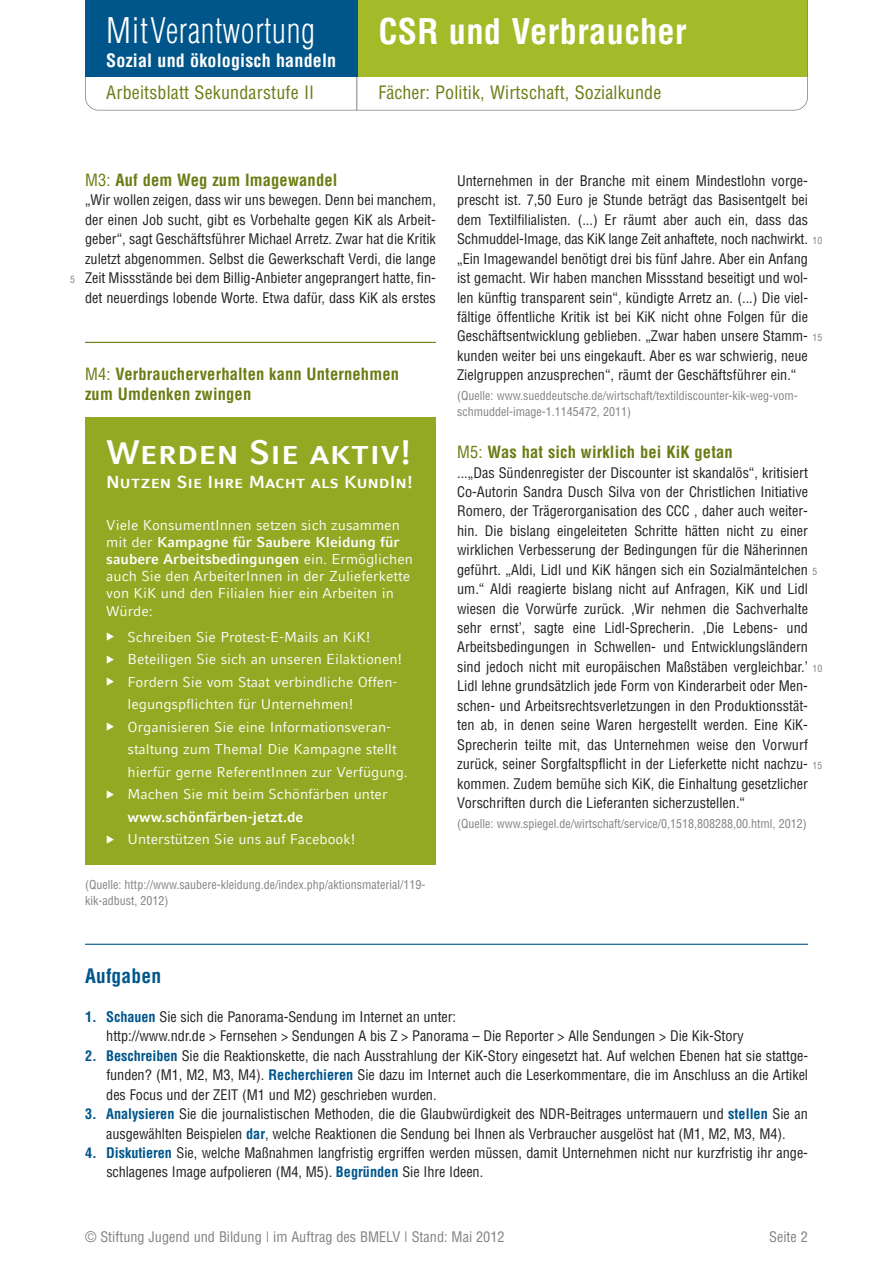
<style>
.page{position:relative;width:893px;height:1263px;background:#fff}
.page>*{position:absolute;margin:0;border:0;box-sizing:border-box;transform-origin:0 0}
.t1{font:700 condensed 34.5px "Helvetica LT";letter-spacing:.01em;color:#fff}
.t2{font:300 condensed 34.5px "Helvetica LT";letter-spacing:.02em;color:#fff}
.t3{font:33.75px "Compatil Fact LT Bold SC";color:#fff}
.t4{font:700 condensed 19.5px "Helvetica LT";letter-spacing:.01em;color:#00568b}
.t5{font:condensed 18px "Helvetica LT";letter-spacing:.01em;color:#6a7d14}
.t6{font:700 condensed 18px "Helvetica LT";letter-spacing:.01em;color:#fff}
.t7{font:17.25px "Compatil Fact LT Bold SC";color:#fff}
.t8{font:700 condensed 16.5px/19.5px "Helvetica LT";letter-spacing:.01em;color:#6a7d14}
.t9{font:condensed 14.25px/19.5px "Helvetica";letter-spacing:-.005em;color:#231f20;text-align:justify}
.t10{font:14.25px/17.1px "Compatil Fact LT";color:#fff}
.t11{font:condensed 14.25px "Helvetica";color:#808285}
.t12{font:condensed 12px/16.5px "Helvetica";color:#808285}
.t13{font:condensed 9.75px "Helvetica LT";letter-spacing:.01em;color:#808285}
.s1{font-weight:400}
.s2{font-weight:700}
.s3{font-weight:700;color:#00568b}
</style>
<div class="page">
<hr style="left:85px;top:944px;width:723px;height:1px;background:#00568b">
<svg style="left:85px;top:0;width:723px;height:111px"></svg>
<div style="left:85px;top:0;width:272px;height:77px;background:#00568b"></div>
<div style="left:85px;top:417px;width:351px;height:448px;background:#93a924"></div>
<hr style="left:85px;top:342px;width:351px;height:1px;background:#6a7d14">
<h1 class="t2" style="left:106px;top:17px;width:210px">MitVerantwortung</h1>
<p class="t6" style="left:106px;top:50px;width:231px">Sozial und ökologisch handeln</p>
<p class="t5" style="left:106px;top:82px;width:209px">Arbeitsblatt Sekundarstufe II</p>
<h1 class="t1" style="left:378px;top:12px;width:310px">CSR und Verbraucher</h1>
<p class="t5" style="left:378px;top:82px;width:285px">Fächer: Politik, Wirtschaft, Sozialkunde</p>
<p class="t13" style="left:70px;top:274px;width:6px">5</p>
<p class="t8" style="left:85px;top:170px;width:254px"><span class="s1">M3:</span> Auf dem Weg zum Imagewandel</p>
<p class="t9" style="left:85px;top:191px;width:352px">„Wir wollen zeigen, dass wir uns bewegen. Denn bei manchem, der einen Job sucht, gibt es Vorbehalte gegen KiK als Arbeit - geber“, sagt Geschäftsführer Michael Arretz. Zwar hat die Kritik zuletzt abgenommen. Selbst die Gewerkschaft Verdi, die lange Zeit Missstände bei dem Billig-Anbieter angeprangert hatte, fin&shy;det neuerdings lobende Worte. Etwa dafür, dass KiK als erstes</p>
<p class="t8" style="left:85px;top:365px;width:315px"><span class="s1">M4:</span> Verbraucherverhalten kann Unternehmen zum Umdenken zwingen</p>
<h2 class="t3" style="left:106px;top:432px;width:307px">Werden Sie aktiv!</h2>
<p class="t7" style="left:106px;top:472px;width:308px">Nutzen Sie Ihre Macht als KundIn!</p>
<p class="t10" style="left:106px;top:516px;width:308px">Viele KonsumentInnen setzen sich zusammen mit der <span class="s2">Kampagne für Saubere Kleidung für saubere Arbeitsbedingungen</span> ein. Ermög li chen auch Sie den ArbeiterInnen in der Zu liefer kette von KiK und den Filialen hier ein Arbei ten in Würde:</p>
<p class="t10" style="left:106px;top:628px;width:266px">◆ Schreiben Sie Protest-E-Mails an KiK!</p>
<p class="t10" style="left:106px;top:651px;width:298px">◆ Beteiligen Sie sich an unseren Eilaktionen!</p>
<p class="t10" style="left:128px;top:670px;width:271px;line-height:22.5px;text-indent:-21px">◆ Fordern Sie vom Staat verbindliche Offen - legungspflichten für Unternehmen!</p>
<p class="t10" style="left:128px;top:715px;width:282px;line-height:22.5px;text-indent:-21px">◆ Organisieren Sie eine Informationsveran - staltung zum Thema! Die Kampagne stellt hierfür gerne ReferentInnen zur Verfügung.</p>
<p class="t10" style="left:128px;top:783px;width:262px;line-height:22.5px;text-indent:-21px">◆ Machen Sie mit beim Schönfärben unter <span class="s2">www.schönfärben-jetzt.de</span></p>
<p class="t10" style="left:106px;top:831px;width:251px">◆ Unterstützen Sie uns auf Facebook!</p>
<p class="t12" style="left:85px;top:876px;width:342px">(Quelle: http://www.saubere-kleidung.de/index.php/aktionsmaterial/119- kik-adbust, 2012)</p>
<p class="t9" style="left:457px;top:171px;width:352px">Unternehmen in der Branche mit einem Mindestlohn vorge&shy;prescht ist. 7,50 Euro je Stunde beträgt das Basisentgelt bei dem Textilfilialisten. (...) Er räumt aber auch ein, dass das Schmuddel-Image, das KiK lange Zeit anhaftete, noch nachwirkt. „Ein Imagewandel benötigt drei bis fünf Jahre. Aber ein Anfang ist gemacht. Wir haben manchen Missstand beseitigt und wol&shy;len künftig transparent sein“, kündigte Arretz an. (...) Die viel&shy;fältige öffentliche Kritik ist bei KiK nicht ohne Folgen für die Geschäftsentwicklung geblieben. „Zwar haben unsere Stamm - kunden weiter bei uns eingekauft. Aber es war schwierig, neue Zielgruppen anzusprechen“, räumt der Ge schäfts führer ein.“</p>
<p class="t12" style="left:457px;top:387px;width:342px">(Quelle: www.sueddeutsche.de/wirtschaft/textildiscounter-kik-weg-vom&shy;schmuddel-image-1.1145472, 2011)</p>
<p class="t8" style="left:457px;top:443px;width:277px"><span class="s1">M5:</span> Was hat sich wirklich bei KiK getan</p>
<p class="t9" style="left:457px;top:463px;width:352px">...„Das Sündenregister der Discounter ist skandalös“, kritisiert Co-Autorin Sandra Dusch Silva von der Christlichen Initiative Romero, der Trägerorganisation des CCC , daher auch weiter&shy;hin. Die bislang eingeleiteten Schritte hätten nicht zu einer wirklichen Verbesserung der Bedingungen für die Näherinnen geführt. „Aldi, Lidl und KiK hängen sich ein Sozialmäntelchen um.“ Aldi reagierte bislang nicht auf Anfragen, KiK und Lidl wiesen die Vorwürfe zurück. ‚Wir nehmen die Sachverhalte sehr ernst’, sagte eine Lidl-Sprecherin. ‚Die Lebens- und Arbeits bedingungen in Schwellen- und Entwicklungsländern sind je doch nicht mit europäischen Maßstäben vergleichbar.’ Lidl lehne grundsätzlich jede Form von Kinderarbeit oder Men - schen- und Arbeitsrechtsverletzungen in den Produktions stät - ten ab, in denen seine Waren hergestellt werden. Eine KiK-Spre cherin teilte mit, das Unternehmen weise den Vorwurf zurück, seiner Sorgfaltspflicht in der Lieferkette nicht nachzu&shy;kommen. Zudem bemühe sich KiK, die Einhaltung gesetzlicher Vorschriften durch die Lieferanten sicherzustellen.“</p>
<p class="t12" style="left:457px;top:815px;width:351px">(Quelle: www.spiegel.de/wirtschaft/service/0,1518,808288,00.html, 2012)</p>
<p class="t13" style="left:812px;top:235px;width:11px">10</p>
<p class="t13" style="left:812px;top:332px;width:11px">15</p>
<p class="t13" style="left:812px;top:566px;width:6px">5</p>
<p class="t13" style="left:812px;top:663px;width:11px">10</p>
<p class="t13" style="left:812px;top:760px;width:11px">15</p>
<h3 class="t4" style="left:85px;top:965px;width:78px">Aufgaben</h3>
<p class="t9" style="left:106px;top:1007px;width:639px;text-indent:-21px"><span class="s3">1. Schauen</span> Sie sich die Panorama-Sendung im Internet an unter:<br>http://www.ndr.de &gt; Fernsehen &gt; Sendungen A bis Z &gt; Panorama – Die Reporter &gt; Alle Sendungen &gt; Die Kik-Story</p>
<p class="t9" style="left:106px;top:1046px;width:703px;text-indent:-21px"><span class="s3">2. Beschreiben</span> Sie die Reaktionskette, die nach Ausstrahlung der KiK-Story eingesetzt hat. Auf welchen Ebenen hat sie stattge&shy;funden? (M1, M2, M3, M4). <span class="s3">Recherchieren</span> Sie dazu im Internet auch die Leserkommentare, die im Anschluss an die Artikel des Focus und der ZEIT (M1 und M2) geschrieben wurden.</p>
<p class="t9" style="left:85px;top:1104px;width:724px;text-align:center"><span class="s3">3. Analysieren</span> Sie die journalistischen Methoden, die die Glaubwürdigkeit des NDR-Beitrages untermauern und <span class="s3">stellen</span> Sie an ausgewählten Beispielen <span class="s3">dar</span>, welche Reaktionen die Sendung bei Ihnen als Verbraucher ausgelöst hat (M1, M2, M3, M4).</p>
<p class="t9" style="left:106px;top:1143px;width:703px;text-indent:-21px"><span class="s3">4. Diskutieren</span> Sie, welche Maßnahmen langfristig ergriffen werden müssen, damit Unternehmen nicht nur kurzfristig ihr ange&shy;schlagenes Image aufpolieren (M4, M5). <span class="s3">Begründen</span> Sie Ihre Ideen.</p>
<p class="t11" style="left:85px;top:1228px;width:421px">© Stiftung Jugend und Bildung | im Auftrag des BMELV | Stand: Mai 2012</p>
<p class="t11" style="left:769px;top:1228px;width:40px">Seite 2</p>
</div>
